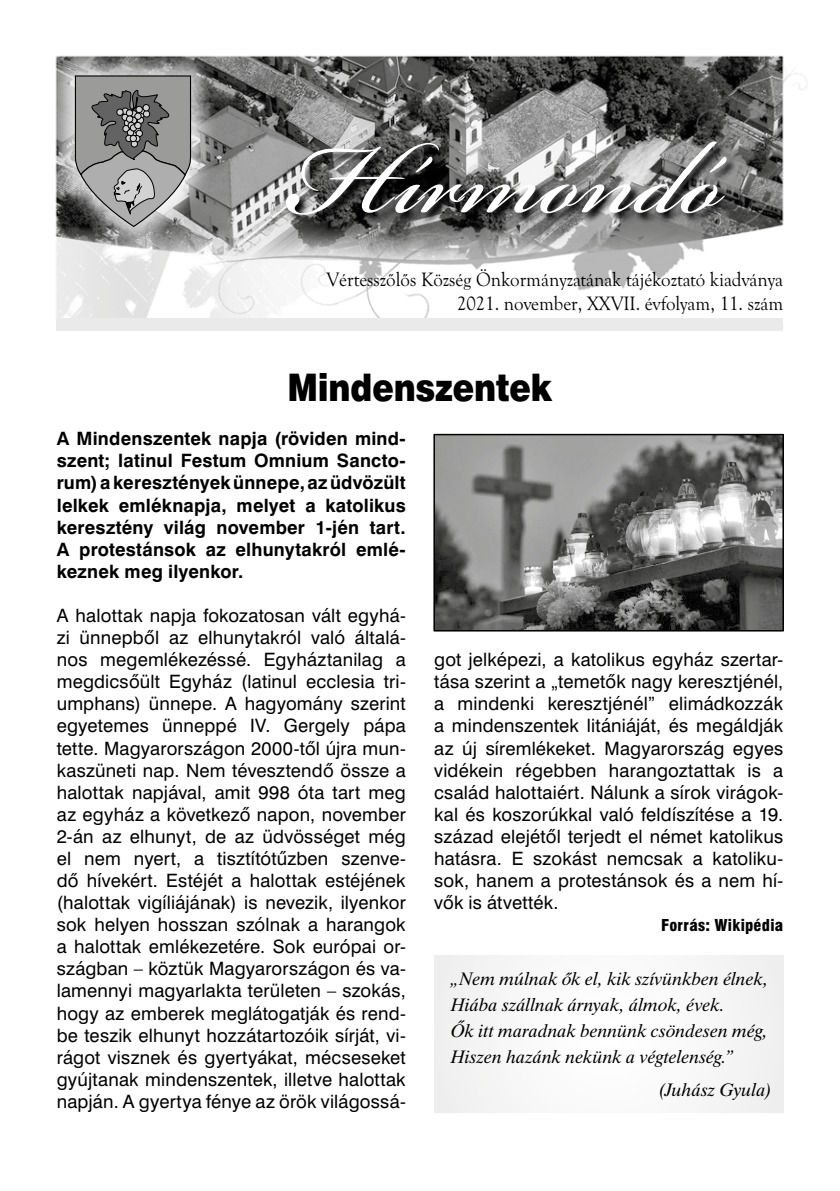
<style>
.page{position:relative;width:840px;height:1191px;background:#fff}
.page>*{position:absolute;margin:0;border:0;box-sizing:border-box;transform-origin:0 0}
.t1{font:160px "Bickham Script Pro";letter-spacing:-.005em;color:#fff}
.t2{font:38px "Swiss 721 Blk PFL";letter-spacing:-.005em;color:#000;scale:.85 1}
.t3{font:20px/24px "Goudy OSPFL";color:#000;text-align:right;scale:.94 1}
.t4{font:18.4px/22px "Swiss 721 PFL";letter-spacing:.01em;color:#000;text-align:justify}
.t5{font:700 18.4px/22px "Swiss 721 PFL";letter-spacing:.01em;color:#000;text-align:justify}
.t6{font:italic 18px/26px "Dutch 801 PFL";letter-spacing:.01em;color:#000}
.t7{font:16px "Swiss 721 Blk Cn PFL";letter-spacing:.02em;color:#000}
</style>
<div class="page">
<img style="left:56px;top:55px;width:751px;height:274px">
<div style="left:48px;top:48px;width:170px;height:205px;background:#fff;opacity:.75"></div>
<svg style="left:75px;top:75px;width:116px;height:152px;background:#8d8d8d"></svg>
<svg style="left:285px;top:141px;width:452px;height:85px;background:#6a6a69"></svg>
<div style="left:57px;top:319px;width:725px;height:12px;background:#eaeaea"></div>
<div style="left:434px;top:955px;width:348px;height:157px;background:#f7f7f7"></div>
<img style="left:436px;top:437px;width:344px;height:191px">
<div style="left:433px;top:434px;width:350px;height:197px;border:2px solid #000"></div>
<h1 class="t1" style="left:289px;top:63px;width:434px">Hírmondó</h1>
<p class="t3" style="left:326px;top:267px;width:487px">Vértesszõlõs Község Önkormányzatának tájékoztató kiadványa<br>2021. november, XXVII. évfolyam, 11. szám</p>
<h2 class="t2" style="left:287px;top:364px;width:313px">Mindenszentek</h2>
<p class="t5" style="left:57px;top:427px;width:350px">A Mindenszentek napja (röviden mind&shy;szent; latinul Festum Omnium Sancto&shy;rum) a keresztények ünnepe, az üdvözült lelkek emléknapja, melyet a katolikus keresztény világ november 1-jén tart.<br>A protestánsok az elhunytakról emlé&shy;keznek meg ilyenkor.</p>
<p class="t4" style="left:57px;top:604px;width:350px">A halottak napja fokozatosan vált egyhá&shy;zi ünnepből az elhunytakról való általá&shy;nos megemlékezéssé. Egyháztanilag a megdicsőült Egyház (latinul ecclesia tri&shy;umphans) ünnepe. A hagyomány szerint egyetemes ünneppé IV. Gergely pápa tette. Magyarországon 2000-től újra mun&shy;kaszüneti nap. Nem tévesztendő össze a halottak napjával, amit 998 óta tart meg az egyház a következő napon, november 2-án az elhunyt, de az üdvösséget még el nem nyert, a tisztítótűzben szenve&shy;dő hívekért. Estéjét a halottak estéjének (halottak vigíliájának) is nevezik, ilyenkor sok helyen hosszan szólnak a harangok a halottak emlékezetére. Sok európai or&shy;szágban – köztük Magyarországon és va&shy;lamennyi magyarlakta területen – szokás, hogy az emberek meglátogatják és rend&shy;be teszik elhunyt hozzátartozóik sírját, vi&shy;rágot visznek és gyertyákat, mécseseket gyújtanak mindenszentek, illetve halottak napján. A gyertya fénye az örök világossá-</p>
<p class="t4" style="left:434px;top:648px;width:350px">got jelképezi, a katolikus egyház szertar&shy;tása szerint a „temetők nagy keresztjénél, a mindenki keresztjénél” elimádkozzák a mindenszentek litániáját, és megáldják az új síremlékeket. Magyarország egyes vidékein régebben harangoztattak is a család halottaiért. Nálunk a sírok virágok&shy;kal és koszorúkkal való feldíszítése a 19. század elejétől terjedt el német katolikus hatásra. E szokást nemcsak a katoliku&shy;sok, hanem a protestánsok és a nem hí&shy;vők is átvették.</p>
<p class="t7" style="left:660px;top:915px;width:124px">Forrás: Wikipédia</p>
<p class="t6" style="left:451px;top:965px;width:318px">„Nem múlnak ők el, kik szívünkben élnek, Hiába szállnak árnyak, álmok, évek.<br>Ők itt maradnak bennünk csöndesen még, Hiszen hazánk nekünk a végtelenség.”</p>
<p class="t6" style="left:658px;top:1076px;width:114px">(Juhász Gyula)</p>
</div>
